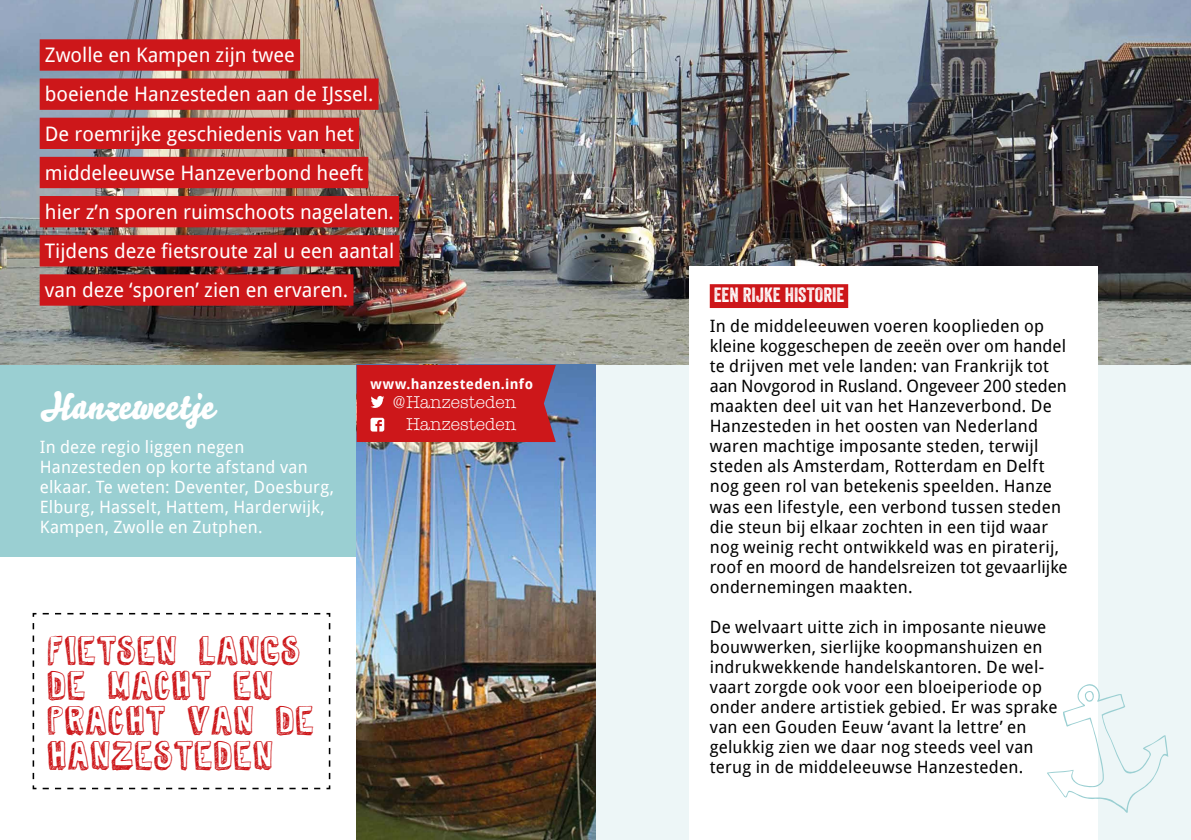
<style>
.page{position:relative;width:1191px;height:840px;background:#fff}
.page>*{position:absolute;margin:0;border:0;box-sizing:border-box;transform-origin:0 0}
.t1{font:41.2px/34.8px "Tire Shop";color:#cd171a}
.t2{font:36px "Bello Pro";letter-spacing:.005em;color:#fff}
.t3{font:20px/39.2px "Droid Sans";color:#fff}
.t4{font:20px "Veneer";color:#fff}
.t5{font:17px/20px "Droid Sans";letter-spacing:.015em;color:#000}
.t6{font:17px/20px "Droid Sans";letter-spacing:.015em;color:#fff}
.t7{font:300 16.4px "Typewriter Serial";color:#fff}
.t8{font:700 14px "Droid Sans";letter-spacing:.025em;color:#fff}
</style>
<div class="page">
<div style="left:0;top:365px;width:370px;height:191px;background:#9acfd2"></div>
<div style="left:595px;top:351px;width:596px;height:488px;background:#edf6f7"></div>
<img style="left:0;top:0;width:1191px;height:365px">
<img style="left:357px;top:365px;width:238px;height:474px">
<div style="left:689px;top:266px;width:408px;height:573px;background:#fff"></div>
<div style="left:40px;top:39px;width:260px;height:32px;background:#cd171a"></div>
<div style="left:40px;top:78px;width:338px;height:32px;background:#cd171a"></div>
<div style="left:40px;top:118px;width:319px;height:31px;background:#cd171a"></div>
<div style="left:40px;top:157px;width:328px;height:31px;background:#cd171a"></div>
<div style="left:40px;top:196px;width:359px;height:31px;background:#cd171a"></div>
<div style="left:40px;top:235px;width:359px;height:31px;background:#cd171a"></div>
<div style="left:40px;top:274px;width:313px;height:31px;background:#cd171a"></div>
<svg style="left:1047px;top:681px;width:121px;height:131px"></svg>
<div style="left:357px;top:365px;width:199px;height:77px;background:#cd171a"></div>
<svg style="left:32px;top:612px;width:299px;height:177px"></svg>
<div style="left:710px;top:284px;width:138px;height:24px;background:#cd171a"></div>
<p class="t3" style="left:45px;top:36px;width:351px">Zwolle en Kampen zijn twee<br>boeiende Hanzesteden aan de IJssel.<br>De roemrijke geschiedenis van het middeleeuwse Hanzeverbond heeft hier z’n sporen ruimschoots nagelaten.<br>Tijdens deze fietsroute zal u een aantal van deze ‘sporen’ zien en ervaren.</p>
<h2 class="t2" style="left:40px;top:381px;width:175px">Hanzeweetje</h2>
<p class="t6" style="left:40px;top:436px;width:296px">In deze regio liggen negen<br>Hanzesteden op korte afstand van elkaar. Te weten: Deventer, Doesburg,<br>Elburg, Hasselt, Hattem, Harderwijk,<br>Kampen, Zwolle en Zutphen.</p>
<p class="t8" style="left:370px;top:375px;width:164px">www.hanzesteden.info</p>
<p class="t7" style="left:406px;top:413px;width:111px">Hanzesteden</p>
<p class="t7" style="left:393px;top:391px;width:125px">@Hanzesteden</p>
<h1 class="t1" style="left:47px;top:630px;width:269px">FIETSEN LANGS<br>DE MACHT EN<br>PRACHT VAN de<br>HANZESTEDEN</h1>
<p class="t4" style="left:714px;top:283px;width:132px">EEN RIJKE HISTORIE</p>
<p class="t5" style="left:710px;top:316px;width:359px">In de middeleeuwen voeren kooplieden op kleine koggeschepen de zeeën over om handel te drijven met vele landen: van Frankrijk tot aan Novgorod in Rusland. Ongeveer 200 steden maakten deel uit van het Hanzeverbond. De Hanzesteden in het oosten van Nederland waren machtige imposante steden, terwijl steden als Amsterdam, Rotterdam en Delft nog geen rol van betekenis speelden. Hanze was een lifestyle, een verbond tussen steden die steun bij elkaar zochten in een tijd waar nog weinig recht ontwikkeld was en piraterij, roof en moord de handelsreizen tot gevaarlijke ondernemingen maakten.</p>
<p class="t5" style="left:710px;top:616px;width:349px">De welvaart uitte zich in imposante nieuwe bouwwerken, sierlijke koopmanshuizen en indrukwekkende handelskantoren. De wel&shy;vaart zorgde ook voor een bloeiperiode op onder andere artistiek gebied. Er was sprake van een Gouden Eeuw ‘avant la lettre’ en gelukkig zien we daar nog steeds veel van terug in de middeleeuwse Hanzesteden.</p>
</div>
